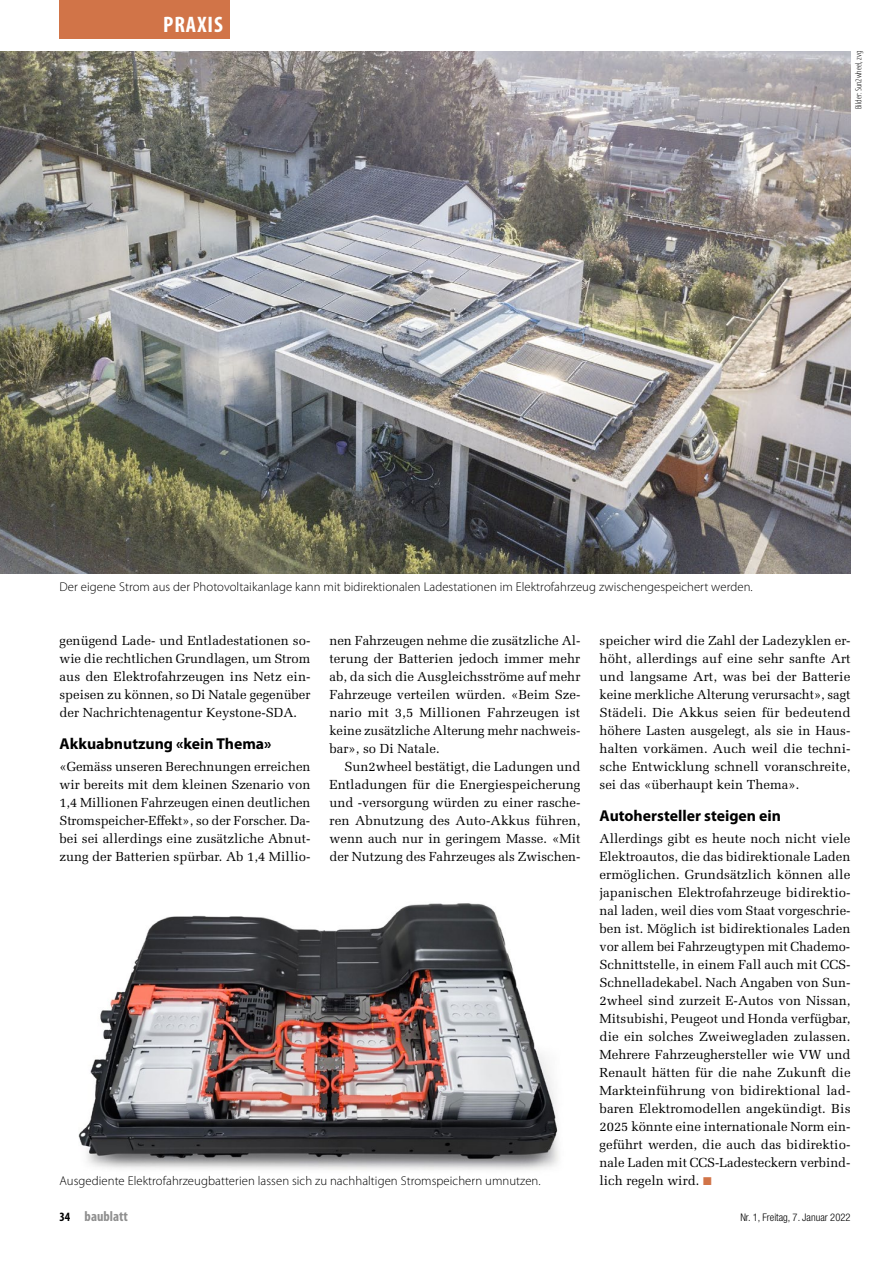
<style>
.page{position:relative;width:893px;height:1263px;background:#fff}
.page>*{position:absolute;margin:0;border:0;box-sizing:border-box;transform-origin:0 0}
.t1{font:700 condensed 22.5px "Myriad Pro";letter-spacing:.045em;color:#fff}
.t2{font:700 15.75px "Myriad Pro";color:#000}
.t3{font:700 condensed 14.25px "Myriad Pro";color:#8f8f8f}
.t4{font:13.2px/18px "Melior LT Std";color:#000;text-align:justify}
.t5{font:300 12.75px "Myriad Pro";letter-spacing:.005em;color:#000}
.t6{font:300 condensed 10.5px "Helvetica Neue LT Pro";color:#000}
.t7{font:300 condensed 9px "Myriad Pro";color:#000}
.s1{color:#d17448}
.s2{font-size:12.75px;color:#000}
</style>
<div class="page">
<img style="left:78px;top:903px;width:481px;height:267px">
<div style="left:60px;top:0;width:170px;height:38px;background:#d17448"></div>
<img style="left:0;top:51px;width:850px;height:522px">
<h1 class="t1" style="left:163px;top:12px;width:61px">PRAXIS</h1>
<p class="t7" style="left:854px;top:109px;width:59px;rotate:-90deg">Bilder: Sun2wheel, zvg</p>
<p class="t5" style="left:60px;top:580px;width:695px">Der eigene Strom aus der Photovoltaikanlage kann mit bidirektionalen Ladestationen im Elektrofahrzeug zwischengespeichert werden.</p>
<p class="t4" style="left:60px;top:632px;width:252px">genügend Lade- und Entladestationen so&shy;wie die rechtlichen Grundlagen, um Strom aus den Elektrofahrzeugen ins Netz ein&shy;speisen zu können, so Di Natale gegenüber der Nachrichtenagentur Keystone-SDA.</p>
<p class="t2" style="left:60px;top:735px;width:214px">Akkuabnutzung «kein Thema»</p>
<p class="t4" style="left:60px;top:758px;width:252px">«Gemäss unseren Berechnungen erreichen wir bereits mit dem kleinen Szenario von 1,4 Millionen Fahrzeugen einen deutlichen Stromspeicher-Effekt», so der Forscher. Da&shy;bei sei allerdings eine zusätzliche Abnut&shy;zung der Batterien spürbar. Ab 1,4 Millio-</p>
<p class="t4" style="left:330px;top:632px;width:252px">nen Fahrzeugen nehme die zusätzliche Al&shy;terung der Batterien jedoch immer mehr ab, da sich die Ausgleichsströme auf mehr Fahrzeuge verteilen würden. «Beim Sze&shy;nario mit 3,5 Millionen Fahrzeugen ist keine zusätzliche Alterung mehr nachweis&shy;bar», so Di Natale.</p>
<p class="t4" style="left:330px;top:758px;width:253px;text-indent:15px">Sun2wheel bestätigt, die Ladungen und Entladungen für die Energiespeicherung und -versorgung würden zu einer rasche&shy;ren Abnutzung des Auto-Akkus führen, wenn auch nur in geringem Masse. «Mit der Nutzung des Fahrzeuges als Zwischen-</p>
<p class="t5" style="left:60px;top:1174px;width:483px">Ausgediente Elektrofahrzeugbatterien lassen sich zu nachhaltigen Stromspeichern umnutzen.</p>
<p class="t4" style="left:600px;top:632px;width:253px">speicher wird die Zahl der Ladezyklen er&shy;höht, allerdings auf eine sehr sanfte Art und langsame Art, was bei der Batterie keine merkliche Alterung verursacht», sagt Städeli. Die Akkus seien für bedeutend höhere Lasten ausgelegt, als sie in Haus&shy;halten vorkämen. Auch weil die techni&shy;sche Entwicklung schnell voranschreite, sei das «überhaupt kein Thema».</p>
<p class="t2" style="left:600px;top:807px;width:183px">Autohersteller steigen ein</p>
<p class="t4" style="left:600px;top:830px;width:253px">Allerdings gibt es heute noch nicht viele Elektroautos, die das bidirektionale Laden ermöglichen. Grundsätzlich können alle japanischen Elektrofahrzeuge bidirektio&shy;nal laden, weil dies vom Staat vorgeschrie&shy;ben ist. Möglich ist bidirektionales Laden vor allem bei Fahrzeugtypen mit Chademo-Schnittstelle, in einem Fall auch mit CCS-Schnelladekabel. Nach Angaben von Sun-2wheel sind zurzeit E-Autos von Nissan, Mitsubishi, Peugeot und Honda verfügbar, die ein solches Zweiwegladen zulassen.<br>Mehrere Fahrzeughersteller wie VW und Renault hätten für die nahe Zukunft die Markteinführung von bidirektional lad&shy;baren Elektromodellen angekündigt. Bis 2025 könnte eine internationale Norm ein&shy;geführt werden, die auch das bidirektio&shy;nale Laden mit CCS-Ladesteckern verbind&shy;lich regeln wird. <span class="s1">■</span></p>
<p class="t3" style="left:60px;top:1208px;width:70px"><span class="s2">34</span> baublatt</p>
<p class="t6" style="left:740px;top:1211px;width:112px">Nr. 1, Freitag, 7. Januar 2022</p>
</div>
